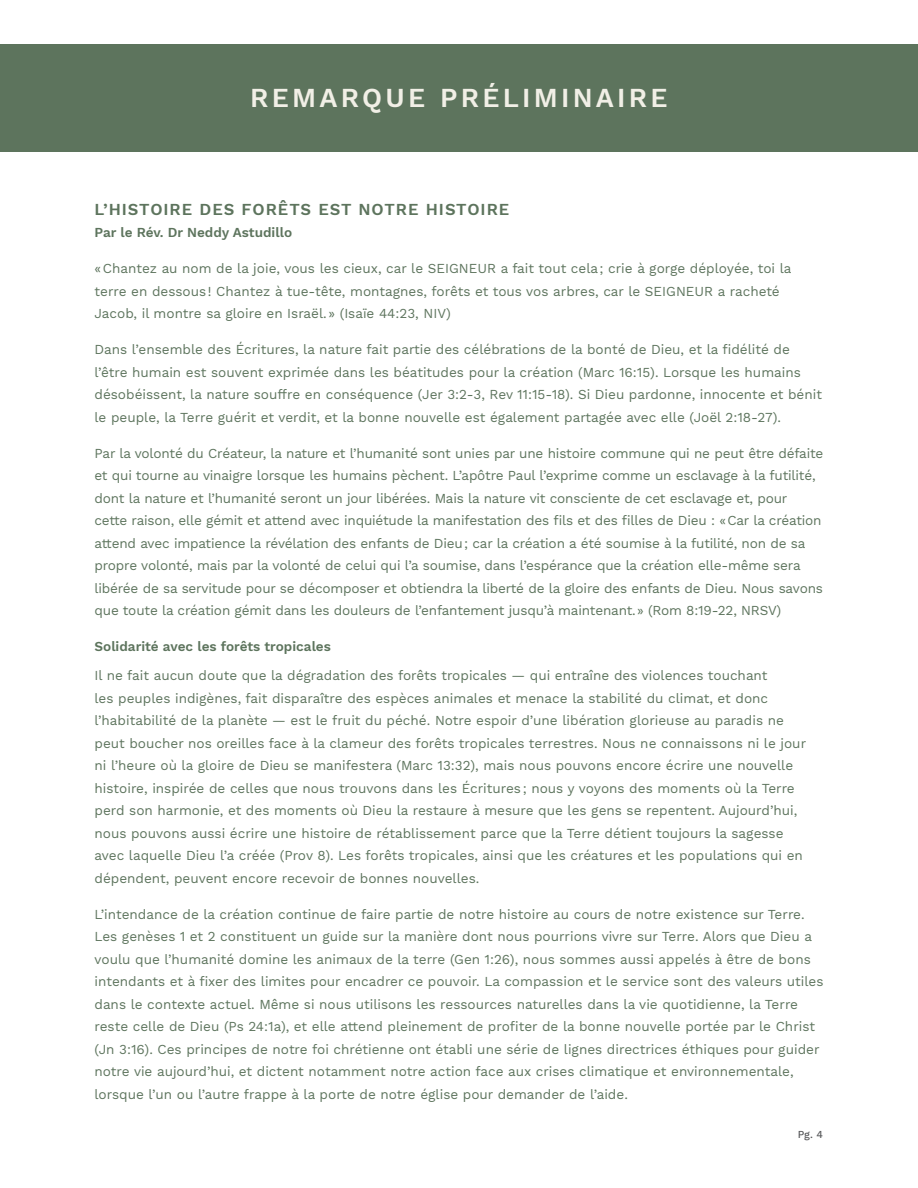
<style>
.page{position:relative;width:918px;height:1188px;background:#fff}
.page>*{position:absolute;margin:0;border:0;box-sizing:border-box;transform-origin:0 0}
.Section_header{font:600 27px "Work Sans";letter-spacing:.12em;color:#f1efe6}
.Subheading{font:600 16.5px "Work Sans";letter-spacing:.06em;color:#5d745d}
.Normal_body{font:13.5px/22.5px "Work Sans";color:#5d745d}
.Normal_body-2{font:600 13.5px "Work Sans";color:#5d745d}
.Subheading-2{font:600 13.5px "Work Sans";color:#5d745d}
.t1{font:500 10.5px "Work Sans";color:#57585a}
</style>
<div class="page">
<div style="left:0;top:44px;width:918px;height:108px;background:#5d745d"></div>
<p class="Section_header" style="left:250px;top:82px;width:419px">REMARQUE PRÉLIMINAIRE</p>
<p class="Subheading" style="left:94px;top:199px;width:416px">L’HISTOIRE DES FORÊTS EST NOTRE HISTOIRE</p>
<p class="Subheading-2" style="left:94px;top:225px;width:199px">Par le Rév. Dr Neddy Astudillo</p>
<p class="Normal_body" style="left:94px;top:258px;width:699px">«Chantez au nom de la joie, vous les cieux, car le SEIGNEUR a fait tout cela; crie à gorge déployée, toi la terre en dessous! Chantez à tue-tête, montagnes, forêts et tous vos arbres, car le SEIGNEUR a racheté<br>Jacob, il montre sa gloire en Israël. » (Isaïe 44:23, NIV)</p>
<p class="Normal_body" style="left:94px;top:339px;width:729px">Dans l’ensemble des Écritures, la nature fait partie des célébrations de la bonté de Dieu, et la fidélité de l’être humain est souvent exprimée dans les béatitudes pour la création (Marc 16:15). Lorsque les humains désobéissent, la nature souffre en conséquence (Jer 3:2-3, Rev 11:15-18). Si Dieu pardonne, innocente et bénit le peuple, la Terre guérit et verdit, et la bonne nouvelle est également partagée avec elle (Joël 2:18-27).</p>
<p class="Normal_body" style="left:94px;top:442px;width:730px">Par la volonté du Créateur, la nature et l’humanité sont unies par une histoire commune qui ne peut être défaite et qui tourne au vinaigre lorsque les humains pèchent. L’apôtre Paul l’exprime comme un esclavage à la futilité, dont la nature et l’humanité seront un jour libérées. Mais la nature vit consciente de cet esclavage et, pour cette raison, elle gémit et attend avec inquiétude la manifestation des fils et des filles de Dieu : «Car la création attend avec impatience la révélation des enfants de Dieu; car la création a été soumise à la futilité, non de sa propre volonté, mais par la volonté de celui qui l’a soumise, dans l’espérance que la création elle-même sera libérée de sa servitude pour se décomposer et obtiendra la liberté de la gloire des enfants de Dieu. Nous savons que toute la création gémit dans les douleurs de l’enfantement jusqu’à maintenant.» (Rom 8:19-22, NRSV)</p>
<p class="Normal_body-2" style="left:94px;top:639px;width:238px">Solidarité avec les forêts tropicales</p>
<p class="Normal_body" style="left:94px;top:665px;width:713px">Il ne fait aucun doute que la dégradation des forêts tropicales — qui entraîne des violences touchant<br>les peuples indigènes, fait disparaître des espèces animales et menace la stabilité du climat, et donc l’habitabilité de la planète — est le fruit du péché. Notre espoir d’une libération glorieuse au paradis ne peut boucher nos oreilles face à la clameur des forêts tropicales terrestres. Nous ne connaissons ni le jour ni l’heure où la gloire de Dieu se manifestera (Marc 13:32), mais nous pouvons encore écrire une nouvelle histoire, inspirée de celles que nous trouvons dans les Écritures; nous y voyons des moments où la Terre perd son harmonie, et des moments où Dieu la restaure à mesure que les gens se repentent. Aujourd’hui, nous pouvons aussi écrire une histoire de rétablissement parce que la Terre détient toujours la sagesse avec laquelle Dieu l’a créée (Prov 8). Les forêts tropicales, ainsi que les créatures et les populations qui en dépendent, peuvent encore recevoir de bonnes nouvelles.</p>
<p class="Normal_body" style="left:94px;top:903px;width:731px">L’intendance de la création continue de faire partie de notre histoire au cours de notre existence sur Terre.<br>Les genèses 1 et 2 constituent un guide sur la manière dont nous pourrions vivre sur Terre. Alors que Dieu a voulu que l’humanité domine les animaux de la terre (Gen 1:26), nous sommes aussi appelés à être de bons intendants et à fixer des limites pour encadrer ce pouvoir. La compassion et le service sont des valeurs utiles dans le contexte actuel. Même si nous utilisons les ressources naturelles dans la vie quotidienne, la Terre reste celle de Dieu (Ps 24:1a), et elle attend pleinement de profiter de la bonne nouvelle portée par le Christ (Jn 3:16). Ces principes de notre foi chrétienne ont établi une série de lignes directrices éthiques pour guider notre vie aujourd’hui, et dictent notamment notre action face aux crises climatique et environnementale, lorsque l’un ou l’autre frappe à la porte de notre église pour demander de l’aide.</p>
<p class="t1" style="left:798px;top:1128px;width:27px">Pg. 4</p>
</div>
